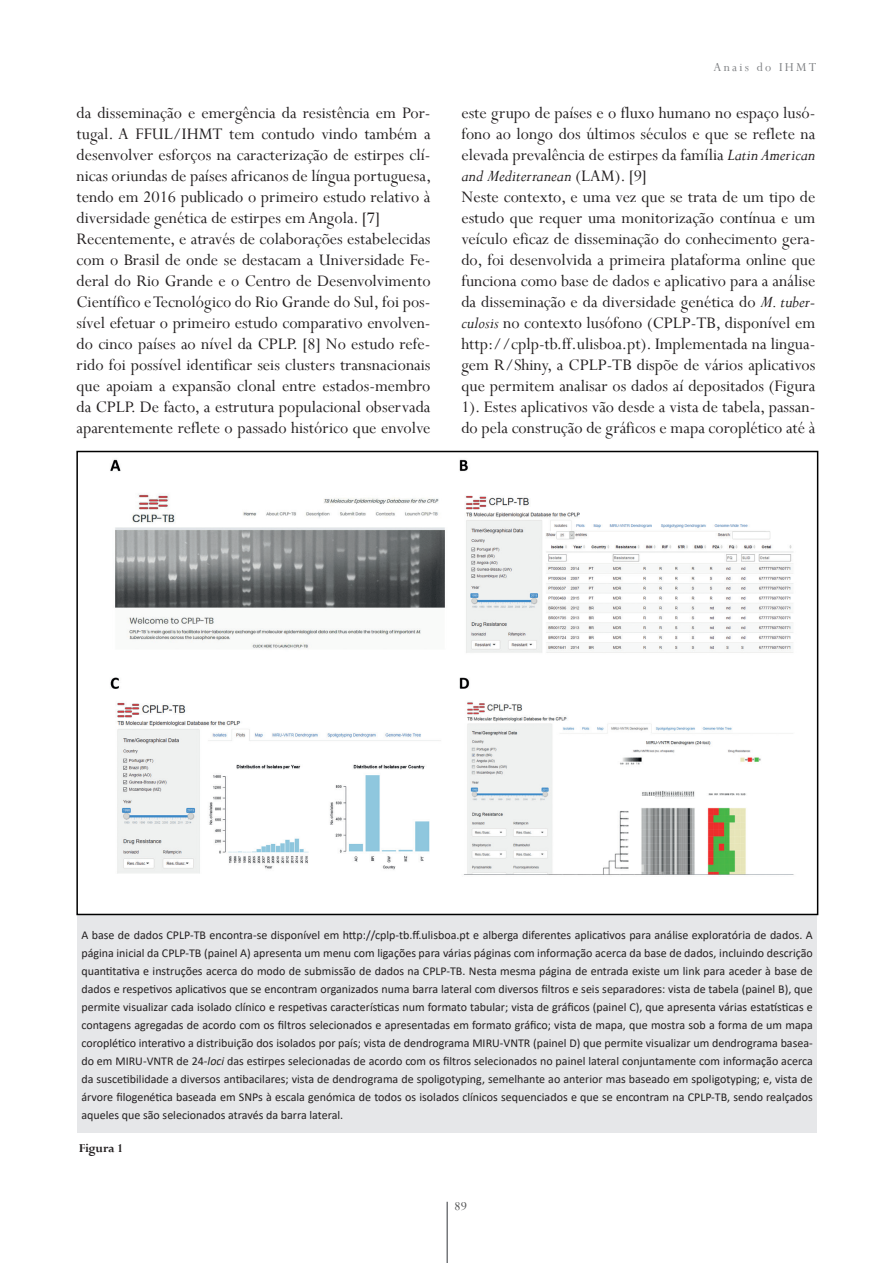
<style>
.page{position:relative;width:893px;height:1263px;background:#fff}
.page>*{position:absolute;margin:0;border:0;box-sizing:border-box;transform-origin:0 0}
.t1{font:18px/21px "Perpetua";color:#231f20;text-align:justify}
.t2{font:13.5px "Perpetua";letter-spacing:.17em;color:#808285}
.t3{font:700 13.5px "Perpetua";letter-spacing:-.01em;color:#231f20}
.t4{font:13.5px "Perpetua";color:#4b4c4d}
.t5{font:12px/18px "Calibri";color:#231f20;text-align:justify}
.s1{font-style:italic}
</style>
<div class="page">
<hr style="left:446px;top:1202px;width:2px;height:61px;background:#76787b">
<div style="left:77px;top:915px;width:740px;height:218px;background:#e6e7e9"></div>
<img style="left:110px;top:459px;width:684px;height:416px">
<div style="left:76px;top:451px;width:742px;height:464px;border:2px solid #000"></div>
<p class="t1" style="left:77px;top:102px;width:356px">da disseminação e emergência da resistência em Por&shy;tugal. A FFUL/IHMT tem contudo vindo também a desenvolver esforços na caracterização de estirpes clí&shy;nicas oriundas de países africanos de língua portuguesa, tendo em 2016 publicado o primeiro estudo relativo à diversidade genética de estirpes em Angola. [7]</p>
<p class="t1" style="left:77px;top:228px;width:356px">Recentemente, e através de colaborações estabelecidas com o Brasil de onde se destacam a Universidade Fe&shy;deral do Rio Grande e o Centro de Desenvolvimento Científico e Tecnológico do Rio Grande do Sul, foi pos&shy;sível efetuar o primeiro estudo comparativo envolven&shy;do cinco países ao nível da CPLP. [8] No estudo refe&shy;rido foi possível identificar seis clusters transnacionais que apoiam a expansão clonal entre estados-membro da CPLP. De facto, a estrutura populacional observada aparentemente reflete o passado histórico que envolve</p>
<p class="t2" style="left:713px;top:59px;width:104px">Anais do IHMT</p>
<p class="t1" style="left:461px;top:102px;width:356px">este grupo de países e o fluxo humano no espaço lusó&shy;fono ao longo dos últimos séculos e que se reflete na elevada prevalência de estirpes da família <span class="s1">Latin American and Mediterranean</span> (LAM). [9]</p>
<p class="t1" style="left:461px;top:186px;width:356px">Neste contexto, e uma vez que se trata de um tipo de estudo que requer uma monitorização contínua e um veículo eficaz de disseminação do conhecimento gera&shy;do, foi desenvolvida a primeira plataforma online que funciona como base de dados e aplicativo para a análise da disseminação e da diversidade genética do <span class="s1">M. tuber&shy;culosis</span> no contexto lusófono (CPLP-TB, disponível em http://cplp-tb.ff.ulisboa.pt). Implementada na lingua&shy;gem R/Shiny, a CPLP-TB dispõe de vários aplicativos que permitem analisar os dados aí depositados (Figura 1). Estes aplicativos vão desde a vista de tabela, passan&shy;do pela construção de gráficos e mapa coroplético até à</p>
<p class="t5" style="left:81px;top:926px;width:733px">A base de dados CPLP-TB encontra-se disponível em http://cplp-tb.ff.ulisboa.pt e alberga diferentes aplicativos para análise exploratória de dados. A página inicial da CPLP-TB (painel A) apresenta um menu com ligações para várias páginas com informação acerca da base de dados, incluindo descrição quantitativa e instruções acerca do modo de submissão de dados na CPLP-TB. Nesta mesma página de entrada existe um link para aceder à base de dados e respetivos aplicativos que se encontram organizados numa barra lateral com diversos filtros e seis separadores: vista de tabela (painel B), que permite visualizar cada isolado clínico e respetivas características num formato tabular; vista de gráficos (painel C), que apresenta várias estatísticas e contagens agregadas de acordo com os filtros selecionados e apresentadas em formato gráfico; vista de mapa, que mostra sob a forma de um mapa coroplético interativo a distribuição dos isolados por país; vista de dendrograma MIRU-VNTR (painel D) que permite visualizar um dendrograma basea&shy;do em MIRU-VNTR de 24-<span class="s1">loci</span> das estirpes selecionadas de acordo com os filtros selecionados no painel lateral conjuntamente com informação acerca da suscetibilidade a diversos antibacilares; vista de dendrograma de spoligotyping, semelhante ao anterior mas baseado em spoligotyping; e, vista de árvore filogenética baseada em SNPs à escala genómica de todos os isolados clínicos sequenciados e que se encontram na CPLP-TB, sendo realçados aqueles que são selecionados através da barra lateral.</p>
<p class="t3" style="left:79px;top:1139px;width:46px">Figura 1</p>
<p class="t4" style="left:455px;top:1198px;width:14px">89</p>
</div>
